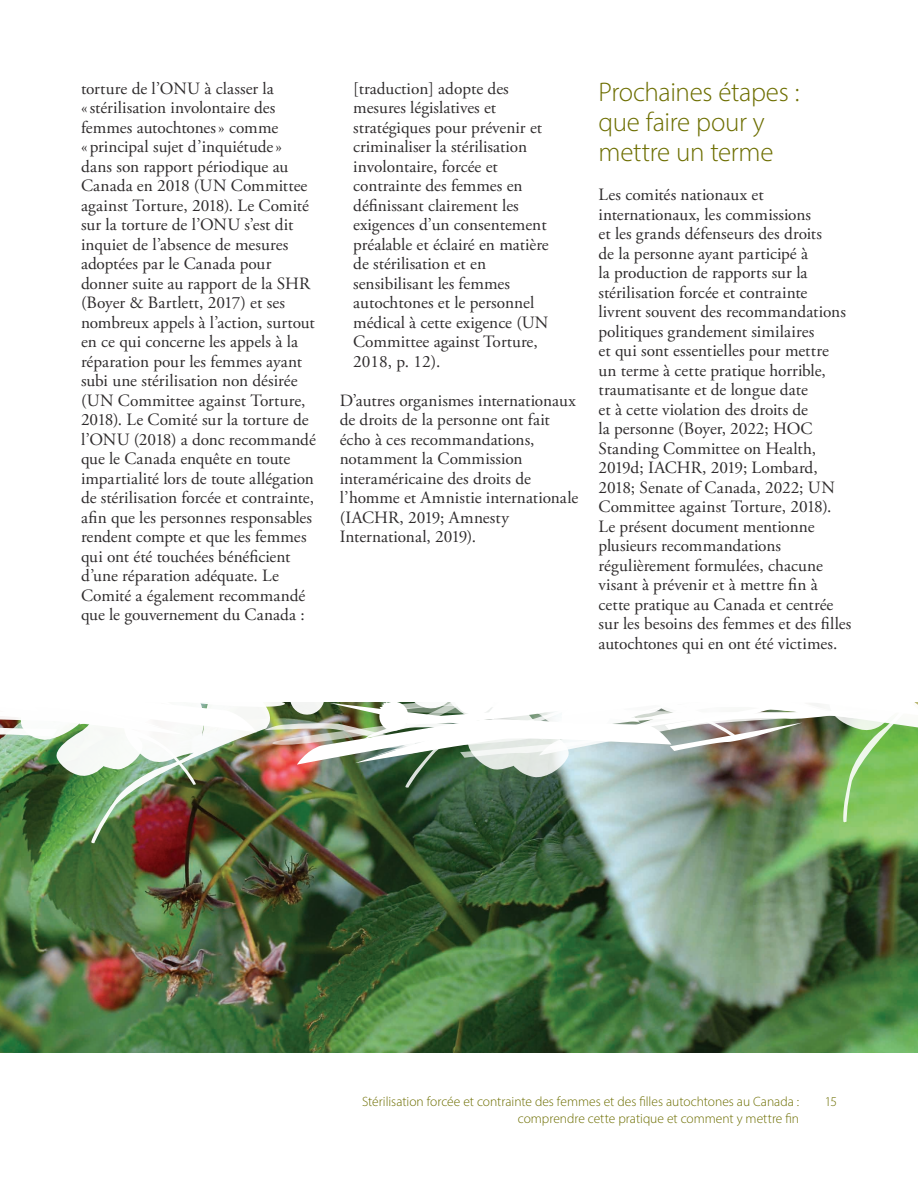
<style>
.page{position:relative;width:918px;height:1188px;background:#fff}
.page>*{position:absolute;margin:0;border:0;box-sizing:border-box;transform-origin:0 0}
.t1{font:300 27px/30px "Myriad Pro";letter-spacing:-.015em;color:#6d6e00}
.t2{font:17.25px/19.5px "Adobe Garamond Pro";color:#2e2b2c}
.t3{font:300 13.5px "Myriad Pro";color:#6d6e00}
</style>
<div class="page">
<img style="left:0;top:844px;width:918px;height:209px">
<img style="left:0;top:702px;width:918px;height:142px">
<p class="t2" style="left:81px;top:79px;width:236px">torture de l’ONU à classer la «stérilisation involontaire des femmes autochtones» comme «principal sujet d’inquiétude» dans son rapport périodique au<br>Canada en 2018 (UN Committee against Torture, 2018). Le Comité sur la torture de l’ONU s’est dit inquiet de l’absence de mesures adoptées par le Canada pour donner suite au rapport de la SHR (Boyer &amp; Bartlett, 2017) et ses nombreux appels à l’action, surtout en ce qui concerne les appels à la réparation pour les femmes ayant subi une stérilisation non désirée (UN Committee against Torture,<br>2018). Le Comité sur la torture de l’ONU (2018) a donc recommandé que le Canada enquête en toute impartialité lors de toute allégation de stérilisation forcée et contrainte, afin que les personnes responsables rendent compte et que les femmes qui ont été touchées bénéficient d’une réparation adéquate. Le<br>Comité a également recommandé que le gouvernement du Canada :</p>
<p class="t2" style="left:353px;top:79px;width:197px">[traduction] adopte des mesures législatives et stratégiques pour prévenir et criminaliser la stérilisation involontaire, forcée et contrainte des femmes en définissant clairement les exigences d’un consentement préalable et éclairé en matière de stérilisation et en sensibilisant les femmes autochtones et le personnel médical à cette exigence (UN<br>Committee against Torture,<br>2018, p. 12).</p>
<p class="t2" style="left:340px;top:391px;width:240px">D’autres organismes internationaux de droits de la personne ont fait écho à ces recommandations, notamment la Commission interaméricaine des droits de l’homme et Amnistie internationale (IACHR, 2019; Amnesty<br>International, 2019).</p>
<h1 class="t1" style="left:598px;top:77px;width:202px">Prochaines étapes : que faire pour y mettre un terme</h1>
<p class="t2" style="left:598px;top:186px;width:254px">Les comités nationaux et internationaux, les commissions<br>et les grands défenseurs des droits<br>de la personne ayant participé à<br>la production de rapports sur la stérilisation forcée et contrainte livrent souvent des recommandations politiques grandement similaires<br>et qui sont essentielles pour mettre<br>un terme à cette pratique horrible, traumatisante et de longue date<br>et à cette violation des droits de<br>la personne (Boyer, 2022; HOC Standing Committee on Health, 2019d; IACHR, 2019; Lombard, 2018; Senate of Canada, 2022; UN Committee against Torture, 2018).<br>Le présent document mentionne plusieurs recommandations régulièrement formulées, chacune visant à prévenir et à mettre fin à cette pratique au Canada et centrée sur les besoins des femmes et des filles autochtones qui en ont été victimes.</p>
<p class="t3" style="left:362px;top:1094px;width:438px">Stérilisation forcée et contrainte des femmes et des filles autochtones au Canada :</p>
<p class="t3" style="left:825px;top:1094px;width:14px">15</p>
<p class="t3" style="left:518px;top:1110px;width:283px">comprendre cette pratique et comment y mettre fin</p>
</div>
